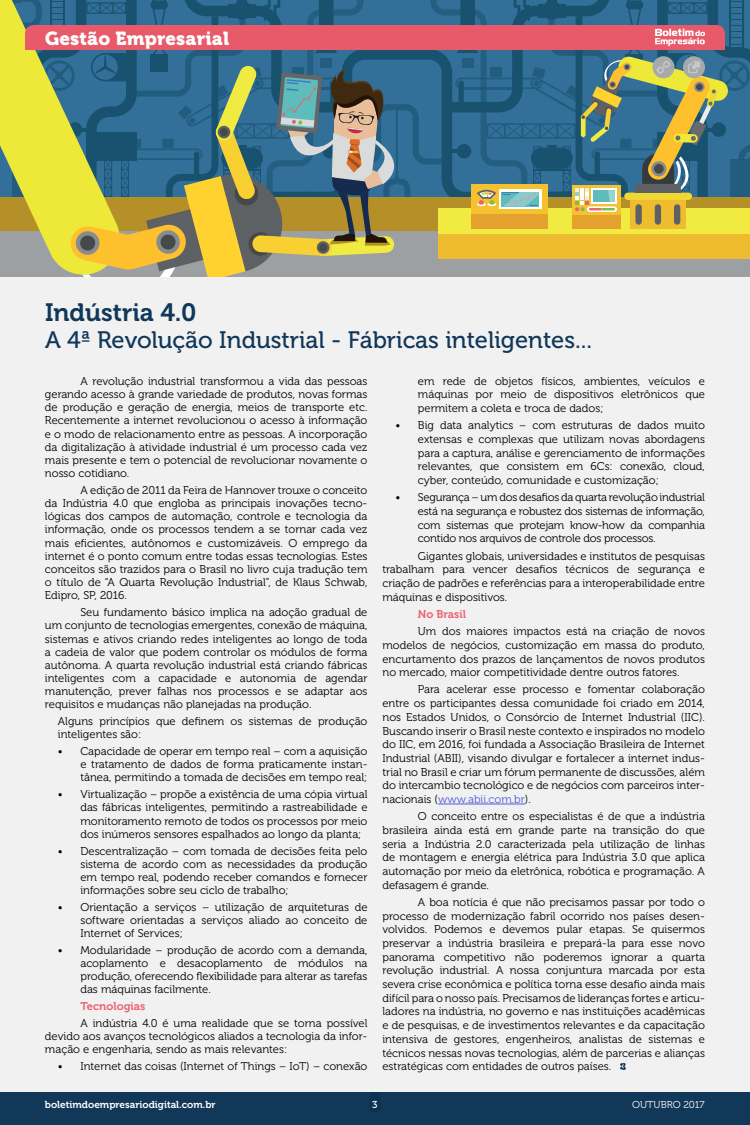
<style>
.page{position:relative;width:750px;height:1125px;background:#f1f1f2}
.page>*{position:absolute;margin:0;border:0;box-sizing:border-box;transform-origin:0 0}
.t1{font:25px "Museo 700";color:#113759}
.t2{font:23.75px "Museo 500";color:#113759}
.t3{font:18.75px "Museo 900";letter-spacing:.01em;color:#fff}
.t4{font:11.25px/13.8px "Museo 300";color:#000;text-align:justify}
.t5{font:11.25px "Museo 700";color:#eb616e}
.t6{font:10px "Museo 700";color:#fff}
.t7{font:10px "Museo 300";color:#fff}
.t8{font:10px "Museo 500";color:#fff}
.s1{color:#4f5cd6}
</style>
<div class="page">
<div style="left:0;top:1092px;width:750px;height:33px;background:#113759"></div>
<hr style="left:438px;top:804px;width:87px;height:1px;background:#4f5cd6">
<svg style="left:620px;top:1063px;width:6px;height:7px"></svg>
<svg style="left:0;top:0;width:750px;height:276px;background:#7e8771"></svg>
<h3 class="t3" style="left:45px;top:27px;width:186px">Gestão Empresarial</h3>
<h1 class="t1" style="left:45px;top:299px;width:153px">Indústria 4.0</h1>
<h2 class="t2" style="left:45px;top:327px;width:549px">A 4ª Revolução Industrial - Fábricas inteligentes...</h2>
<p class="t4" style="left:45px;top:375px;width:324px;line-height:13.1px;text-indent:35px">A revolução industrial transformou a vida das pessoas gerando acesso à grande variedade de produtos, novas formas de produção e geração de energia, meios de transporte etc.<br>Recentemente a internet revolucionou o acesso à informação e o modo de relacionamento entre as pessoas. A incorporação da digitalização à atividade industrial é um processo cada vez mais presente e tem o potencial de revolucionar novamente o nosso cotidiano.</p>
<p class="t4" style="left:45px;top:484px;width:324px;line-height:13.1px;text-indent:35px">A edição de 2011 da Feira de Hannover trouxe o conceito da Indústria 4.0 que engloba as principais inovações tecno&shy;lógicas dos campos de automação, controle e tecnologia da informação, onde os processos tendem a se tornar cada vez mais eficientes, autônomos e customizáveis. O emprego da internet é o ponto comum entre todas essas tecnologias. Estes conceitos são trazidos para o Brasil no livro cuja tradução tem o título de “A Quarta Revolução Industrial”, de Klaus Schwab, Edipro, SP, 2016.</p>
<p class="t4" style="left:45px;top:606px;width:324px;line-height:13.2px;text-indent:35px">Seu fundamento básico implica na adoção gradual de um conjunto de tecnologias emergentes, conexão de máquina, sistemas e ativos criando redes inteligentes ao longo de toda a cadeia de valor que podem controlar os módulos de forma autônoma. A quarta revolução industrial está criando fábricas inteligentes com a capacidade e autonomia de agendar manutenção, prever falhas nos processos e se adaptar aos requisitos e mudanças não planejadas na produção.</p>
<p class="t4" style="left:58px;top:715px;width:311px;line-height:13.1px">Alguns princípios que definem os sistemas de produção inteligentes são:</p>
<p class="t4" style="left:80px;top:745px;width:289px;line-height:13.2px;text-indent:-22px">• Capacidade de operar em tempo real – com a aquisição e tratamento de dados de forma praticamente instan&shy;tânea, permitindo a tomada de decisões em tempo real;</p>
<p class="t4" style="left:80px;top:788px;width:289px;line-height:13.1px;text-indent:-22px">• Virtualização – propõe a existência de uma cópia virtual das fábricas inteligentes, permitindo a rastreabilidade e monitoramento remoto de todos os processos por meio dos inúmeros sensores espalhados ao longo da planta;</p>
<p class="t4" style="left:80px;top:844px;width:289px;line-height:13.1px;text-indent:-22px">• Descentralização – com tomada de decisões feita pelo sistema de acordo com as necessidades da produção em tempo real, podendo receber comandos e fornecer informações sobre seu ciclo de trabalho;</p>
<p class="t4" style="left:80px;top:901px;width:289px;line-height:13.2px;text-indent:-22px">• Orientação a serviços – utilização de arquiteturas de software orientadas a serviços aliado ao conceito de Internet of Services;</p>
<p class="t4" style="left:80px;top:944px;width:289px;line-height:13.2px;text-indent:-22px">• Modularidade – produção de acordo com a demanda, acoplamento e desacoplamento de módulos na produção, oferecendo flexibilidade para alterar as tarefas das máquinas facilmente.</p>
<p class="t5" style="left:80px;top:1000px;width:67px">Tecnologias</p>
<p class="t4" style="left:45px;top:1017px;width:324px;line-height:13.1px;text-indent:35px">A indústria 4.0 é uma realidade que se torna possível devido aos avanços tecnológicos aliados a tecnologia da infor&shy;mação e engenharia, sendo as mais relevantes:</p>
<p class="t4" style="left:58px;top:1060px;width:311px">• Internet das coisas (Internet of Things – IoT) – conexão</p>
<p class="t4" style="left:418px;top:374px;width:289px">em rede de objetos físicos, ambientes, veículos e máquinas por meio de dispositivos eletrônicos que permitem a coleta e troca de dados;</p>
<p class="t4" style="left:418px;top:419px;width:289px;text-indent:-22px">• Big data analytics – com estruturas de dados muito extensas e complexas que utilizam novas abordagens para a captura, análise e gerenciamento de informações relevantes, que consistem em 6Cs: conexão, cloud, cyber, conteúdo, comunidade e customização;</p>
<p class="t4" style="left:418px;top:491px;width:289px;text-indent:-22px">• Segurança – um dos desafios da quarta revolução industrial está na segurança e robustez dos sistemas de informação, com sistemas que protejam know-how da companhia contido nos arquivos de controle dos processos.</p>
<p class="t4" style="left:382px;top:549px;width:324px;text-indent:35px">Gigantes globais, universidades e institutos de pesquisas trabalham para vencer desafios técnicos de segurança e criação de padrões e referências para a interoperabilidade entre máquinas e dispositivos.</p>
<p class="t5" style="left:418px;top:608px;width:50px">No Brasil</p>
<p class="t4" style="left:382px;top:625px;width:324px;text-indent:35px">Um dos maiores impactos está na criação de novos modelos de negócios, customização em massa do produto, encurtamento dos prazos de lançamentos de novos produtos no mercado, maior competitividade dentre outros fatores.</p>
<p class="t4" style="left:382px;top:683px;width:324px;text-indent:35px">Para acelerar esse processo e fomentar colaboração entre os participantes dessa comunidade foi criado em 2014, nos Estados Unidos, o Consórcio de Internet Industrial (IIC).<br>Buscando inserir o Brasil neste contexto e inspirados no modelo do IIC, em 2016, foi fundada a Associação Brasileira de Internet Industrial (ABII), visando divulgar e fortalecer a internet indus&shy;trial no Brasil e criar um fórum permanente de discussões, além do intercambio tecnológico e de negócios com parceiros inter&shy;nacionais (<span class="s1">www.abii.com.br</span>).</p>
<p class="t4" style="left:382px;top:810px;width:324px;text-indent:35px">O conceito entre os especialistas é de que a indústria brasileira ainda está em grande parte na transição do que seria a Indústria 2.0 caracterizada pela utilização de linhas de montagem e energia elétrica para Indústria 3.0 que aplica automação por meio da eletrônica, robótica e programação. A defasagem é grande.</p>
<p class="t4" style="left:382px;top:895px;width:324px;text-indent:35px">A boa notícia é que não precisamos passar por todo o processo de modernização fabril ocorrido nos países desen&shy;volvidos. Podemos e devemos pular etapas. Se quisermos preservar a indústria brasileira e prepará-la para esse novo panorama competitivo não poderemos ignorar a quarta revolução industrial. A nossa conjuntura marcada por esta severa crise econômica e política torna esse desafio ainda mais difícil para o nosso país. Precisamos de lideranças fortes e articu&shy;ladores na indústria, no governo e nas instituições acadêmicas e de pesquisas, e de investimentos relevantes e da capacitação intensiva de gestores, engenheiros, analistas de sistemas e técnicos nessas novas tecnologias, além de parcerias e alianças estratégicas com entidades de outros países.</p>
<p class="t6" style="left:45px;top:1099px;width:172px">boletimdoempresariodigital.com.br</p>
<p class="t8" style="left:372px;top:1100px;width:7px">3</p>
<p class="t7" style="left:632px;top:1100px;width:74px">OUTUBRO 2017</p>
</div>
